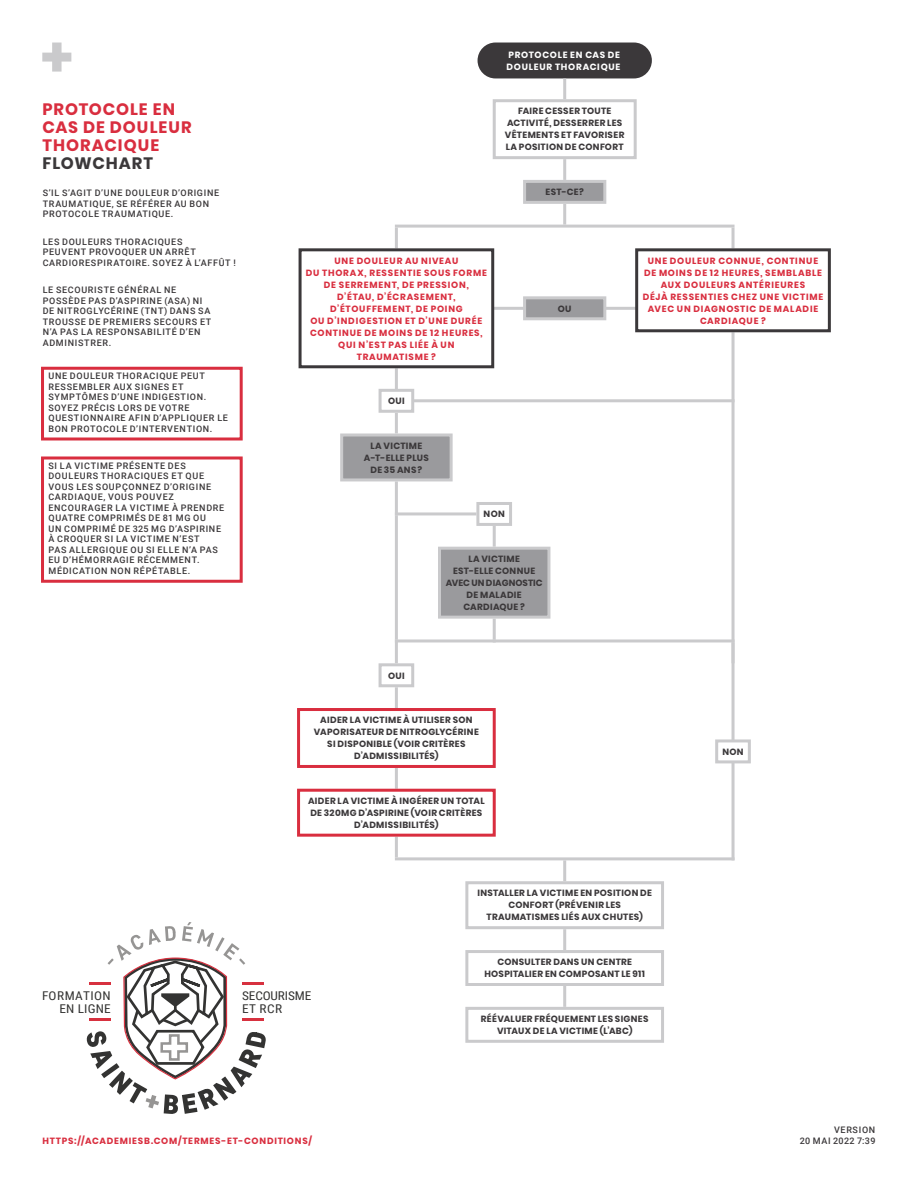
<style>
.page{position:relative;width:918px;height:1188px;background:#fff}
.page>*{position:absolute;margin:0;border:0;box-sizing:border-box;transform-origin:0 0}
.t1{font:700 16.5px/18px "Poppins";letter-spacing:.06em;color:#d92e3f}
.t2{font:700 16.5px "Poppins";letter-spacing:.055em;color:#3b383a}
.t3{font:12.15px/13px "Roboto Condensed";letter-spacing:.01em;color:#333332;scale:1.1 1}
.t4{font:12.15px "Roboto Condensed";letter-spacing:.035em;color:#333332;scale:1.1 1}
.t5{font:500 9px/10.5px "Roboto";letter-spacing:.075em;color:#3b383a}
.t6{font:700 9px/12px "Poppins";letter-spacing:.035em;color:#3b383a;text-align:center}
.t7{font:700 9px/12px "Poppins";letter-spacing:.085em;color:#d92e3f;text-align:center}
.t8{font:700 9px/12px "Poppins";letter-spacing:.08em;color:#fff}
</style>
<div class="page">
<svg style="left:42px;top:43px;width:29px;height:29px"></svg>
<div style="left:41px;top:367px;width:202px;height:74px;border:3px solid #d92e3f"></div>
<div style="left:41px;top:456px;width:202px;height:127px;border:3px solid #d92e3f"></div>
<div style="left:479px;top:44px;width:171px;height:33px;background:#3b383a;border-radius:16px"></div>
<div style="left:478px;top:43px;width:174px;height:35px;border:3px solid #3b383a;border-radius:16px"></div>
<hr style="left:563px;top:159px;width:3px;height:21px;background:#cacacc">
<hr style="left:395px;top:225px;width:340px;height:3px;background:#cacacc">
<hr style="left:395px;top:399px;width:340px;height:3px;background:#cacacc">
<hr style="left:395px;top:307px;width:340px;height:3px;background:#cacacc">
<hr style="left:563px;top:204px;width:3px;height:21px;background:#cacacc">
<hr style="left:395px;top:413px;width:3px;height:21px;background:#cacacc">
<hr style="left:395px;top:687px;width:3px;height:21px;background:#cacacc">
<hr style="left:395px;top:768px;width:3px;height:21px;background:#cacacc">
<hr style="left:395px;top:837px;width:3px;height:20px;background:#cacacc">
<hr style="left:395px;top:228px;width:3px;height:20px;background:#cacacc">
<hr style="left:395px;top:368px;width:3px;height:21px;background:#cacacc">
<hr style="left:395px;top:481px;width:3px;height:34px;background:#cacacc">
<hr style="left:395px;top:639px;width:3px;height:24px;background:#cacacc">
<hr style="left:395px;top:515px;width:3px;height:124px;background:#cacacc">
<hr style="left:493px;top:526px;width:3px;height:21px;background:#cacacc">
<hr style="left:493px;top:619px;width:3px;height:20px;background:#cacacc">
<hr style="left:563px;top:860px;width:3px;height:21px;background:#cacacc">
<hr style="left:563px;top:929px;width:3px;height:21px;background:#cacacc">
<hr style="left:563px;top:986px;width:3px;height:21px;background:#cacacc">
<hr style="left:732px;top:642px;width:3px;height:218px;background:#cacacc">
<hr style="left:395px;top:512px;width:81px;height:3px;background:#cacacc">
<hr style="left:395px;top:639px;width:101px;height:3px;background:#cacacc">
<hr style="left:493px;top:639px;width:242px;height:3px;background:#cacacc">
<hr style="left:395px;top:857px;width:340px;height:3px;background:#cacacc">
<hr style="left:732px;top:228px;width:3px;height:20px;background:#cacacc">
<hr style="left:732px;top:332px;width:3px;height:310px;background:#cacacc">
<div style="left:525px;top:181px;width:80px;height:21px;background:#9a9a9d"></div>
<div style="left:523px;top:180px;width:83px;height:24px;border:3px solid #cacacc"></div>
<div style="left:342px;top:435px;width:109px;height:45px;background:#9a9a9d"></div>
<div style="left:340px;top:434px;width:113px;height:47px;border:3px solid #cacacc"></div>
<div style="left:440px;top:548px;width:109px;height:69px;background:#9a9a9d"></div>
<div style="left:438px;top:547px;width:112px;height:72px;border:3px solid #cacacc"></div>
<div style="left:525px;top:298px;width:80px;height:21px;background:#9a9a9d"></div>
<div style="left:523px;top:296px;width:83px;height:24px;border:3px solid #cacacc"></div>
<div style="left:300px;top:250px;width:193px;height:117px;background:#fff"></div>
<div style="left:299px;top:248px;width:195px;height:120px;border:3px solid #3b383a"></div>
<div style="left:637px;top:250px;width:192px;height:81px;background:#fff"></div>
<div style="left:635px;top:248px;width:196px;height:84px;border:3px solid #3b383a"></div>
<hr style="left:563px;top:78px;width:3px;height:21px;background:#cacacc">
<div style="left:493px;top:99px;width:144px;height:60px;border:3px solid #cacacc"></div>
<div style="left:476px;top:502px;width:36px;height:24px;border:3px solid #cacacc"></div>
<div style="left:717px;top:741px;width:32px;height:21px;background:#fff"></div>
<div style="left:715px;top:739px;width:36px;height:24px;border:3px solid #cacacc"></div>
<div style="left:297px;top:708px;width:199px;height:60px;border:3px solid #d92e3f"></div>
<div style="left:297px;top:789px;width:199px;height:48px;border:3px solid #d92e3f"></div>
<div style="left:465px;top:881px;width:199px;height:48px;border:3px solid #cacacc"></div>
<div style="left:465px;top:950px;width:199px;height:36px;border:3px solid #cacacc"></div>
<div style="left:465px;top:1007px;width:199px;height:36px;border:3px solid #cacacc"></div>
<div style="left:380px;top:390px;width:33px;height:21px;background:#fff"></div>
<div style="left:379px;top:389px;width:35px;height:24px;border:3px solid #cacacc"></div>
<div style="left:379px;top:663px;width:35px;height:24px;border:3px solid #cacacc"></div>
<svg style="left:86px;top:922px;width:180px;height:192px"></svg>
<h1 class="t1" style="left:43px;top:99px;width:151px">PROTOCOLE EN<br>CAS DE DOULEUR<br>THORACIQUE</h1>
<h1 class="t2" style="left:43px;top:152px;width:112px">FLOWCHART</h1>
<p class="t5" style="left:43px;top:189px;width:178px">S’IL S’AGIT D’UNE DOULEUR D’ORIGINE<br>TRAUMATIQUE, SE RÉFÉRER AU BON<br>PROTOCOLE TRAUMATIQUE.</p>
<p class="t5" style="left:43px;top:237px;width:195px">LES DOULEURS THORACIQUES<br>PEUVENT PROVOQUER UN ARRÊT<br>CARDIORESPIRATOIRE. SOYEZ À L’AFFÛT !</p>
<p class="t5" style="left:43px;top:286px;width:170px">LE SECOURISTE GÉNÉRAL NE<br>POSSÈDE PAS D’ASPIRINE (ASA) NI<br>DE NITROGLYCÉRINE (TNT) DANS SA<br>TROUSSE DE PREMIERS SECOURS ET<br>N’A PAS LA RESPONSABILITÉ D’EN<br>ADMINISTRER.</p>
<p class="t5" style="left:48px;top:372px;width:181px">UNE DOULEUR THORACIQUE PEUT<br>RESSEMBLER AUX SIGNES ET<br>SYMPTÔMES D’UNE INDIGESTION.<br>SOYEZ PRÉCIS LORS DE VOTRE<br>QUESTIONNAIRE AFIN D’APPLIQUER LE<br>BON PROTOCOLE D’INTERVENTION.</p>
<p class="t5" style="left:48px;top:461px;width:177px">SI LA VICTIME PRÉSENTE DES<br>DOULEURS THORACIQUES ET QUE<br>VOUS LES SOUPÇONNEZ D’ORIGINE<br>CARDIAQUE, VOUS POUVEZ<br>ENCOURAGER LA VICTIME À PRENDRE<br>QUATRE COMPRIMÉS DE 81 MG OU<br>UN COMPRIMÉ DE 325 MG D’ASPIRINE<br>À CROQUER SI LA VICTIME N’EST<br>PAS ALLERGIQUE OU SI ELLE N’A PAS<br>EU D’HÉMORRAGIE RÉCEMMENT.<br>MÉDICATION NON RÉPÉTABLE.</p>
<p class="t8" style="left:507px;top:48px;width:115px">PROTOCOLE EN CAS DE<br>DOULEUR THORACIQUE</p>
<p class="t6" style="left:505px;top:105px;width:121px">FAIRE CESSER TOUTE<br>ACTIVITÉ, DESSERRER LES<br>VÊTEMENTS ET FAVORISER<br>LA POSITION DE CONFORT</p>
<p class="t6" style="left:546px;top:185px;width:40px">EST-CE?</p>
<p class="t7" style="left:306px;top:254px;width:183px">UNE DOULEUR AU NIVEAU<br>DU THORAX, RESSENTIE SOUS FORME<br>DE SERREMENT, DE PRESSION,<br>D’ÉTAU, D’ÉCRASEMENT,<br>D’ÉTOUFFEMENT, DE POING<br>OU D’INDIGESTION ET D’UNE DURÉE<br>CONTINUE DE MOINS DE 12 HEURES,<br>QUI N’EST PAS LIÉE À UN<br>TRAUMATISME ?</p>
<p class="t7" style="left:643px;top:254px;width:182px">UNE DOULEUR CONNUE, CONTINUE<br>DE MOINS DE 12 HEURES, SEMBLABLE<br>AUX DOULEURS ANTÉRIEURES<br>DÉJÀ RESSENTIES CHEZ UNE VICTIME<br>AVEC UN DIAGNOSTIC DE MALADIE<br>CARDIAQUE ?</p>
<p class="t6" style="left:558px;top:302px;width:15px">OU</p>
<p class="t6" style="left:388px;top:394px;width:18px">OUI</p>
<p class="t6" style="left:364px;top:439px;width:66px">LA VICTIME<br>A-T-ELLE PLUS<br>DE 35 ANS ?</p>
<p class="t6" style="left:484px;top:508px;width:23px">NON</p>
<p class="t6" style="left:446px;top:552px;width:99px">LA VICTIME<br>EST-ELLE CONNUE<br>AVEC UN DIAGNOSTIC<br>DE MALADIE<br>CARDIAQUE ?</p>
<p class="t6" style="left:388px;top:669px;width:18px">OUI</p>
<p class="t6" style="left:314px;top:714px;width:166px">AIDER LA VICTIME À UTILISER SON<br>VAPORISATEUR DE NITROGLYCÉRINE<br>SI DISPONIBLE (VOIR CRITÈRES<br>D’ADMISSIBILITÉS)</p>
<p class="t6" style="left:308px;top:794px;width:178px">AIDER LA VICTIME À INGÉRER UN TOTAL<br>DE 320MG D’ASPIRINE (VOIR CRITÈRES<br>D’ADMISSIBILITÉS)</p>
<p class="t6" style="left:722px;top:745px;width:23px">NON</p>
<h2 class="t4" style="left:42px;top:988px;width:64px">FORMATION</h2>
<h2 class="t3" style="left:242px;top:989px;width:65px">SECOURISME<br>ET RCR</h2>
<h2 class="t3" style="left:60px;top:1002px;width:48px">EN LIGNE</h2>
<p class="t7" style="left:42px;top:1134px;width:271px">HTTPS://ACADEMIESB.COM/TERMES-ET-CONDITIONS/</p>
<p class="t6" style="left:477px;top:887px;width:176px">INSTALLER LA VICTIME EN POSITION DE<br>CONFORT (PRÉVENIR LES<br>TRAUMATISMES LIÉS AUX CHUTES)</p>
<p class="t6" style="left:484px;top:956px;width:162px">CONSULTER DANS UN CENTRE<br>HOSPITALIER EN COMPOSANT LE 911</p>
<p class="t6" style="left:481px;top:1012px;width:169px">RÉÉVALUER FRÉQUEMENT LES SIGNES<br>VITAUX DE LA VICTIME (L’ABC)</p>
<p class="t5" style="left:800px;top:1126px;width:77px;text-align:right">VERSION<br>20 MAI 2022 7:39</p>
</div>
